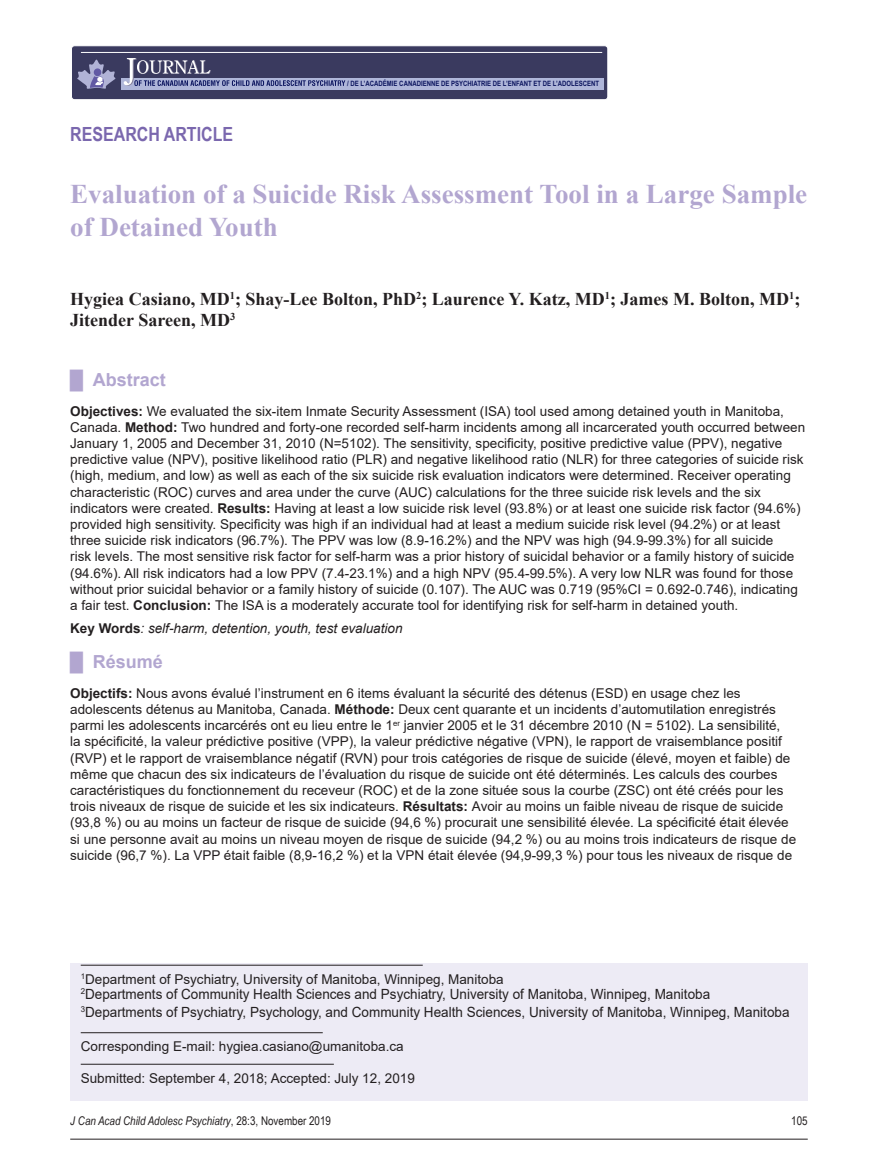
<style>
.page{position:relative;width:878px;height:1175px;background:#fff}
.page>*{position:absolute;margin:0;border:0;box-sizing:border-box;transform-origin:0 0}
.t1{font:700 27px/32.4px "Times New Roman";color:#b2a6d0}
.editorial_head_2{font:700 19.5px "Arial Narrow";color:#7a67ae}
.Authors{font:700 18px/21.6px "Times New Roman";color:#231f20}
.t2{font:700 18px "Arial";color:#b2a6d0}
.manuscript_received{font:14.1px "Arial";color:#231f20;scale:.96 1}
.abstract{font:13.5px/16.2px "Arial";color:#231f20}
.manuscript_received-2{font:13.5px "Arial";color:#231f20}
.key_words{font:italic 13.5px "Arial";color:#231f20}
.t3{font:italic 12px "Arial Narrow";color:#231f20}
.t4{font:12px "Arial Narrow";color:#231f20}
.t5{font:700 7.35px "Arial Narrow";color:#0b145e}
.s1{font-weight:700}
.s2{font-weight:700;font-style:normal}
.s3{font-style:normal}
</style>
<div class="page">
<hr style="left:70px;top:1138px;width:737px;height:1px;background:#231f20">
<div style="left:70px;top:963px;width:737px;height:137px;background:#edebf5"></div>
<hr style="left:81px;top:964px;width:342px;height:1px;background:#231f20">
<hr style="left:81px;top:1032px;width:242px;height:1px;background:#231f20">
<hr style="left:81px;top:1063px;width:253px;height:1px;background:#231f20">
<div style="left:71px;top:46px;width:536px;height:54px;background:#3a3a5f;border-radius:3px"></div>
<div style="left:71px;top:46px;width:537px;height:54px;border:1px solid #fff;border-radius:3px"></div>
<hr style="left:81px;top:52px;width:521px;height:1px;background:#fff">
<div style="left:121px;top:78px;width:482px;height:11px;background:#afb6d9"></div>
<svg style="left:124px;top:58px;width:221px;height:28px"></svg>
<svg style="left:77px;top:59px;width:39px;height:30px"></svg>
<p class="editorial_head_2" style="left:70px;top:120px;width:164px">RESEARCH ARTICLE</p>
<p class="t5" style="left:347px;top:78px;width:253px">/ DE L’ACADÉMIE CANADIENNE DE PSYCHIATRIE DE L’ENFANT ET DE L’ADOLESCENT</p>
<p class="t1" style="left:70px;top:177px;width:738px">Evaluation of a Suicide Risk Assessment Tool in a Large Sample of Detained Youth</p>
<p class="Authors" style="left:70px;top:287px;width:731px">Hygiea Casiano, MD<sup>1</sup>; Shay-Lee Bolton, PhD<sup>2</sup>; Laurence Y. Katz, MD<sup>1</sup>; James M. Bolton, MD<sup>1</sup>;<br>Jitender Sareen, MD<sup>3</sup></p>
<p class="t2" style="left:70px;top:367px;width:97px">█ Abstract</p>
<p class="abstract" style="left:70px;top:402px;width:736px"><span class="s1">Objectives:</span> We evaluated the six-item Inmate Security Assessment (ISA) tool used among detained youth in Manitoba, Canada. <span class="s1">Method:</span> Two hundred and forty-one recorded self-harm incidents among all incarcerated youth occurred between January 1, 2005 and December 31, 2010 (N=5102). The sensitivity, specificity, positive predictive value (PPV), negative predictive value (NPV), positive likelihood ratio (PLR) and negative likelihood ratio (NLR) for three categories of suicide risk (high, medium, and low) as well as each of the six suicide risk evaluation indicators were determined. Receiver operating characteristic (ROC) curves and area under the curve (AUC) calculations for the three suicide risk levels and the six indicators were created. <span class="s1">Results:</span> Having at least a low suicide risk level (93.8%) or at least one suicide risk factor (94.6%) provided high sensitivity. Specificity was high if an individual had at least a medium suicide risk level (94.2%) or at least three suicide risk indicators (96.7%). The PPV was low (8.9-16.2%) and the NPV was high (94.9-99.3%) for all suicide<br>risk levels. The most sensitive risk factor for self-harm was a prior history of suicidal behavior or a family history of suicide (94.6%). All risk indicators had a low PPV (7.4-23.1%) and a high NPV (95.4-99.5%). A very low NLR was found for those without prior suicidal behavior or a family history of suicide (0.107). The AUC was 0.719 (95%CI = 0.692-0.746), indicating a fair test. <span class="s1">Conclusion:</span> The ISA is a moderately accurate tool for identifying risk for self-harm in detained youth.</p>
<p class="key_words" style="left:70px;top:619px;width:334px"><span class="s2">Key Words</span>: self-harm, detention, youth, test evaluation</p>
<p class="t2" style="left:70px;top:649px;width:94px">█ Résumé</p>
<p class="abstract" style="left:70px;top:685px;width:727px"><span class="s1">Objectifs:</span> Nous avons évalué l’instrument en 6 items évaluant la sécurité des détenus (ESD) en usage chez les adolescents détenus au Manitoba, Canada. <span class="s1">Méthode:</span> Deux cent quarante et un incidents d’automutilation enregistrés parmi les adolescents incarcérés ont eu lieu entre le 1<sup>er</sup> janvier 2005 et le 31 décembre 2010 (N = 5102). La sensibilité,<br>la spécificité, la valeur prédictive positive (VPP), la valeur prédictive négative (VPN), le rapport de vraisemblance positif (RVP) et le rapport de vraisemblance négatif (RVN) pour trois catégories de risque de suicide (élevé, moyen et faible) de même que chacun des six indicateurs de l’évaluation du risque de suicide ont été déterminés. Les calculs des courbes caractéristiques du fonctionnement du receveur (ROC) et de la zone située sous la courbe (ZSC) ont été créés pour les trois niveaux de risque de suicide et les six indicateurs. <span class="s1">Résultats:</span> Avoir au moins un faible niveau de risque de suicide (93,8 %) ou au moins un facteur de risque de suicide (94,6 %) procurait une sensibilité élevée. La spécificité était élevée si une personne avait au moins un niveau moyen de risque de suicide (94,2 %) ou au moins trois indicateurs de risque de suicide (96,7 %). La VPP était faible (8,9-16,2 %) et la VPN était élevée (94,9-99,3 %) pour tous les niveaux de risque de</p>
<p class="manuscript_received-2" style="left:81px;top:969px;width:424px"><sup>1</sup>Department of Psychiatry, University of Manitoba, Winnipeg, Manitoba</p>
<p class="manuscript_received" style="left:81px;top:983px;width:657px"><sup>2</sup>Departments of Community Health Sciences and Psychiatry, University of Manitoba, Winnipeg, Manitoba</p>
<p class="manuscript_received" style="left:81px;top:1001px;width:739px"><sup>3</sup>Departments of Psychiatry, Psychology, and Community Health Sciences, University of Manitoba, Winnipeg, Manitoba</p>
<p class="manuscript_received-2" style="left:81px;top:1037px;width:324px">Corresponding E-mail: hygiea.casiano@umanitoba.ca</p>
<p class="manuscript_received-2" style="left:81px;top:1068px;width:335px">Submitted: September 4, 2018; Accepted: July 12, 2019</p>
<p class="t3" style="left:70px;top:1112px;width:262px">J Can Acad Child Adolesc Psychiatry<span class="s3">, 28:3, November 2019</span></p>
<p class="t4" style="left:791px;top:1112px;width:18px">105</p>
</div>
